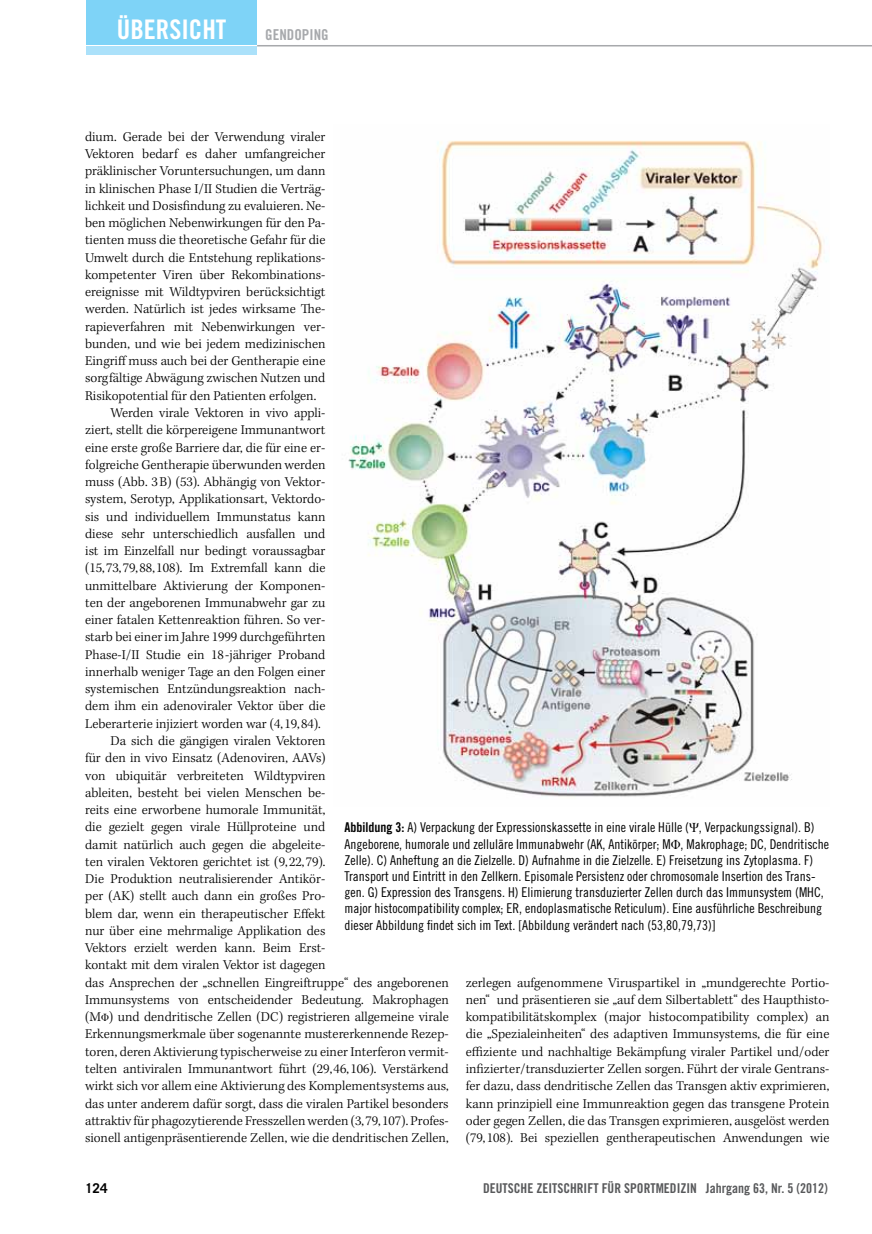
<style>
.page{position:relative;width:872px;height:1234px;background:#fff}
.page>*{position:absolute;margin:0;border:0;box-sizing:border-box;transform-origin:0 0}
.t1{font:27px "Trade Gothic LT Std Bd Cn 20";color:#fff}
.t2{font:15px "Trade Gothic LT Std Bd Cn 20";color:#a7a9ac}
.t3{font:300 13.8px/17.2px "Kepler Std";color:#000;text-align:justify}
.t4{font:13.5px/16.2px "Trade Gothic LT Std Cn 18";color:#000}
.t5{font:13.5px "Trade Gothic LT Std Bd Cn 20";color:#58595b}
.t6{font:700 13.5px "Trade Gothic LT Std";color:#000}
.s1{font-family:"Times New Roman";font-weight:400;font-size:10.8px}
.s2{font-family:"Trade Gothic LT Std Bd Cn 20"}
.s3{font-family:"Times New Roman"}
</style>
<div class="page">
<div style="left:86px;top:0;width:171px;height:46px;background:#7ed3f7"></div>
<hr style="left:85px;top:45px;width:173px;height:1px;background:#fff">
<hr style="left:257px;top:45px;width:615px;height:1px;background:#a7a9ac">
<div style="left:86px;top:47px;width:171px;height:8px;background:#abe1fa"></div>
<img style="left:348px;top:140px;width:479px;height:657px">
<h1 class="t1" style="left:117px;top:13px;width:111px">ÜBERSICHT</h1>
<p class="t2" style="left:265px;top:25px;width:63px">GENDOPING</p>
<p class="t3" style="left:85px;top:128px;width:242px">dium. Gerade bei der Verwendung viraler</p>
<p class="t3" style="left:85px;top:146px;width:242px">Vektoren bedarf es daher umfangreicher</p>
<p class="t3" style="left:85px;top:163px;width:242px">präklinischer Voruntersuchungen, um dann</p>
<p class="t3" style="left:85px;top:180px;width:242px">in klinischen Phase I/II Studien die Verträg-</p>
<p class="t3" style="left:85px;top:197px;width:242px">lichkeit und Dosisfindung zu evaluieren. Ne-</p>
<p class="t3" style="left:85px;top:215px;width:242px">ben möglichen Nebenwirkungen für den Pa-</p>
<p class="t3" style="left:85px;top:232px;width:242px">tienten muss die theoretische Gefahr für die</p>
<p class="t3" style="left:85px;top:249px;width:242px">Umwelt durch die Entstehung replikations-</p>
<p class="t3" style="left:85px;top:266px;width:242px">kompetenter Viren über Rekombinations-</p>
<p class="t3" style="left:85px;top:284px;width:242px">ereignisse mit Wildtypviren berücksichtigt</p>
<p class="t3" style="left:85px;top:301px;width:242px">werden. Natürlich ist jedes wirksame The-</p>
<p class="t3" style="left:85px;top:318px;width:242px">rapieverfahren mit Nebenwirkungen ver-</p>
<p class="t3" style="left:85px;top:335px;width:242px">bunden, und wie bei jedem medizinischen</p>
<p class="t3" style="left:85px;top:353px;width:242px">Eingriff muss auch bei der Gentherapie eine</p>
<p class="t3" style="left:85px;top:370px;width:242px">sorgfältige Abwägung zwischen Nutzen und</p>
<p class="t3" style="left:85px;top:387px;width:233px">Risikopotential für den Patienten erfolgen.</p>
<p class="t3" style="left:111px;top:404px;width:216px">Werden virale Vektoren in vivo appli-</p>
<p class="t3" style="left:85px;top:422px;width:242px">ziert, stellt die körpereigene Immunantwort</p>
<p class="t3" style="left:85px;top:439px;width:242px">eine erste große Barriere dar, die für eine er-</p>
<p class="t3" style="left:85px;top:456px;width:242px">folgreiche Gentherapie überwunden werden</p>
<p class="t3" style="left:85px;top:473px;width:242px">muss (Abb. 3B) (53). Abhängig von Vektor-</p>
<p class="t3" style="left:85px;top:491px;width:242px">system, Serotyp, Applikationsart, Vektordo-</p>
<p class="t3" style="left:85px;top:508px;width:242px">sis und individuellem Immunstatus kann</p>
<p class="t3" style="left:85px;top:525px;width:242px">diese sehr unterschiedlich ausfallen und</p>
<p class="t3" style="left:85px;top:542px;width:242px">ist im Einzelfall nur bedingt voraussagbar</p>
<p class="t3" style="left:85px;top:560px;width:242px">(15,73,79,88,108). Im Extremfall kann die</p>
<p class="t3" style="left:85px;top:577px;width:242px">unmittelbare Aktivierung der Komponen-</p>
<p class="t3" style="left:85px;top:594px;width:242px">ten der angeborenen Immunabwehr gar zu</p>
<p class="t3" style="left:85px;top:611px;width:242px">einer fatalen Kettenreaktion führen. So ver-</p>
<p class="t3" style="left:85px;top:629px;width:242px">starb bei einer im Jahre 1999 durchgeführten</p>
<p class="t3" style="left:85px;top:646px;width:242px">Phase-I/II Studie ein 18-jähriger Proband</p>
<p class="t3" style="left:85px;top:663px;width:242px">innerhalb weniger Tage an den Folgen einer</p>
<p class="t3" style="left:85px;top:680px;width:242px">systemischen Entzündungsreaktion nach-</p>
<p class="t3" style="left:85px;top:698px;width:242px">dem ihm ein adenoviraler Vektor über die</p>
<p class="t3" style="left:85px;top:715px;width:237px">Leberarterie injiziert worden war (4,19,84).</p>
<p class="t3" style="left:111px;top:732px;width:216px">Da sich die gängigen viralen Vektoren</p>
<p class="t3" style="left:85px;top:749px;width:242px">für den in vivo Einsatz (Adenoviren, AAVs)</p>
<p class="t3" style="left:85px;top:767px;width:242px">von ubiquitär verbreiteten Wildtypviren</p>
<p class="t3" style="left:85px;top:784px;width:242px">ableiten, besteht bei vielen Menschen be-</p>
<p class="t3" style="left:85px;top:801px;width:242px">reits eine erworbene humorale Immunität,</p>
<p class="t3" style="left:85px;top:818px;width:242px">die gezielt gegen virale Hüllproteine und</p>
<p class="t3" style="left:85px;top:836px;width:242px">damit natürlich auch gegen die abgeleite-</p>
<p class="t3" style="left:85px;top:853px;width:242px">ten viralen Vektoren gerichtet ist (9,22,79).</p>
<p class="t3" style="left:85px;top:870px;width:242px">Die Produktion neutralisierender Antikör-</p>
<p class="t3" style="left:85px;top:887px;width:242px">per (AK) stellt auch dann ein großes Pro-</p>
<p class="t3" style="left:85px;top:905px;width:242px">blem dar, wenn ein therapeutischer Effekt</p>
<p class="t3" style="left:85px;top:922px;width:242px">nur über eine mehrmalige Applikation des</p>
<p class="t3" style="left:85px;top:939px;width:242px">Vektors erzielt werden kann. Beim Erst-</p>
<p class="t3" style="left:85px;top:956px;width:242px">kontakt mit dem viralen Vektor ist dagegen</p>
<p class="t3" style="left:85px;top:974px;width:365px">das Ansprechen der „schnellen Eingreiftruppe“ des angeborenen</p>
<p class="t3" style="left:85px;top:991px;width:365px">Immunsystems von entscheidender Bedeutung. Makrophagen</p>
<p class="t3" style="left:85px;top:1008px;width:365px">(M<span class="s1">Φ</span>) und dendritische Zellen (DC) registrieren allgemeine virale</p>
<p class="t3" style="left:85px;top:1025px;width:365px">Erkennungsmerkmale über sogenannte mustererkennende Rezep-</p>
<p class="t3" style="left:85px;top:1043px;width:365px">toren, deren Aktivierung typischerweise zu einer Interferon vermit-</p>
<p class="t3" style="left:85px;top:1060px;width:365px">telten antiviralen Immunantwort führt (29,46,106). Verstärkend</p>
<p class="t3" style="left:85px;top:1077px;width:365px">wirkt sich vor allem eine Aktivierung des Komplementsystems aus,</p>
<p class="t3" style="left:85px;top:1094px;width:365px">das unter anderem dafür sorgt, dass die viralen Partikel besonders</p>
<p class="t3" style="left:85px;top:1112px;width:365px">attraktiv für phagozytierende Fresszellen werden (3,79,107). Profes-</p>
<p class="t3" style="left:85px;top:1129px;width:365px">sionell antigenpräsentierende Zellen, wie die dendritischen Zellen,</p>
<p class="t4" style="left:344px;top:819px;width:486px"><span class="s2">ABBILDUNG 3:</span> A) Verpackung der Expressionskassette in eine virale Hülle (<span class="s3">Ψ</span>, Verpackungssignal). B)<br>Angeborene, humorale und zelluläre Immunabwehr (AK, Antikörper; M<span class="s3">Φ</span>, Makrophage; DC, Dendritische Zelle). C) Anheftung an die Zielzelle. D) Aufnahme in die Zielzelle. E) Freisetzung ins Zytoplasma. F)<br>Transport und Eintritt in den Zellkern. Episomale Persistenz oder chromosomale Insertion des Trans&shy;gen. G) Expression des Transgens. H) Elimierung transduzierter Zellen durch das Immunsystem (MHC, major histocompatibility complex; ER, endoplasmatische Reticulum). Eine ausführliche Beschreibung dieser Abbildung findet sich im Text. [Abbildung verändert nach (53,80,79,73)]</p>
<p class="t3" style="left:466px;top:974px;width:365px">zerlegen aufgenommene Viruspartikel in „mundgerechte Portio&shy;nen“ und präsentieren sie „auf dem Silbertablett“ des Haupthisto&shy;kompatibilitätskomplex (major histocompatibility complex) an die „Spezialeinheiten“ des adaptiven Immunsystems, die für eine effiziente und nachhaltige Bekämpfung viraler Partikel und/oder infizierter/transduzierter Zellen sorgen. Führt der virale Gentrans&shy;fer dazu, dass dendritische Zellen das Transgen aktiv exprimieren, kann prinzipiell eine Immunreaktion gegen das transgene Protein oder gegen Zellen, die das Transgen exprimieren, ausgelöst werden (79,108). Bei speziellen gentherapeutischen Anwendungen wie</p>
<p class="t6" style="left:85px;top:1179px;width:24px">124</p>
<p class="t5" style="left:483px;top:1179px;width:346px">DEUTSCHE ZEITSCHRIFT FÜR SPORTMEDIZIN JAHRGANG 63, NR. 5 (2012)</p>
</div>
